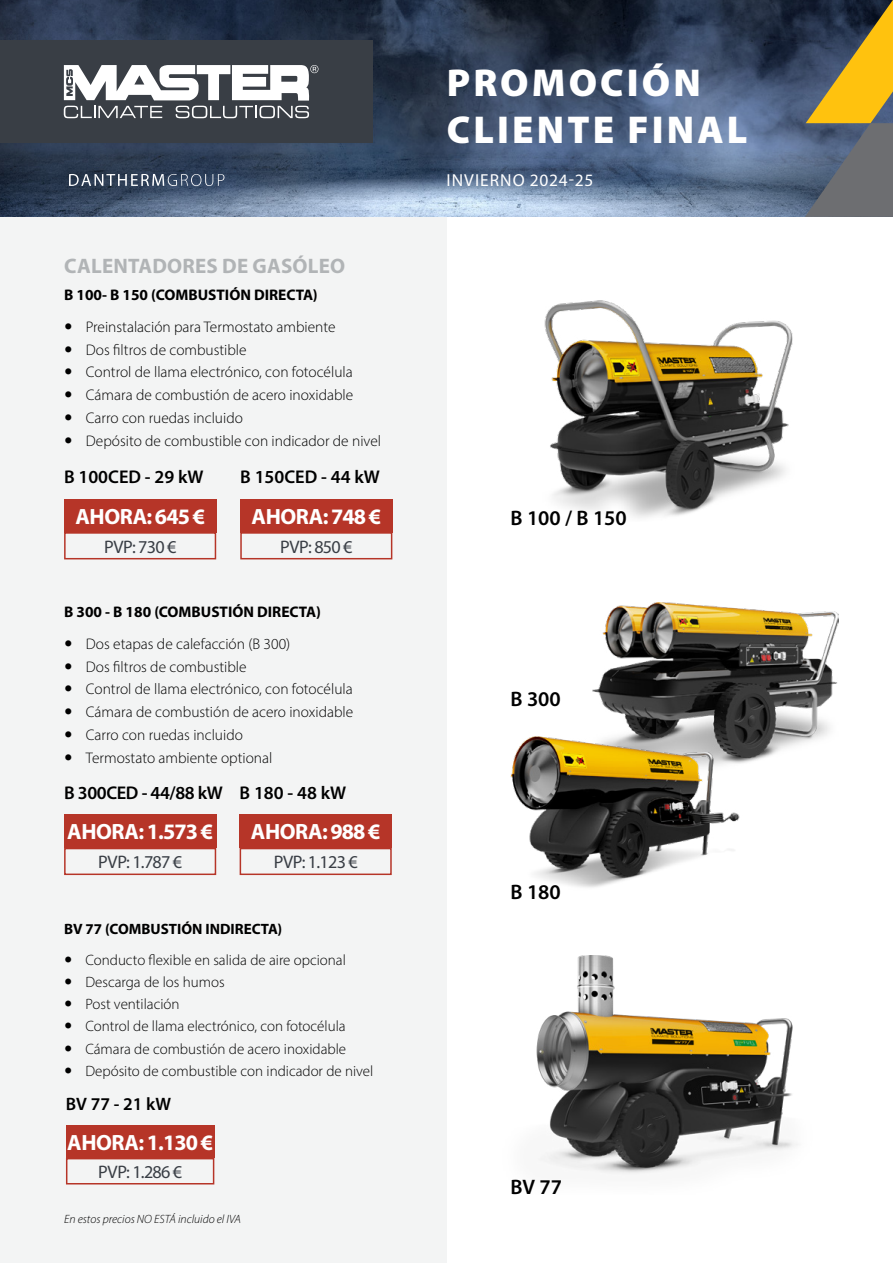
<style>
.page{position:relative;width:893px;height:1263px;background:#fff}
.page>*{position:absolute;margin:0;border:0;box-sizing:border-box;transform-origin:0 0}
.t1{font:900 39px/46.8px "Myriad Pro";letter-spacing:.08em;color:#fff}
.t2{font:700 22.2px "Myriad Pro";letter-spacing:-.02em;color:#fff}
.t3{font:700 21px "Myriad Pro";letter-spacing:.01em;color:#b1b4b6}
.t4{font:600 21px "Myriad Pro";color:#000}
.t5{font:600 18.45px "Myriad Pro";color:#000}
.t6{font:600 18.45px "Myriad Pro";letter-spacing:-.02em;color:#000}
.t7{font:18.15px "Myriad Pro";letter-spacing:-.03em;color:#393e45}
.t8{font:600 18px "Myriad Pro";color:#000}
.t9{font:17.4px "Myriad Pro";letter-spacing:.06em;color:#fff}
.t10{font:300 15.3px/22.8px "Myriad Pro";color:#000}
.t11{font:700 15.3px "Myriad Pro";color:#000}
.t12{font:300 15px/22.2px "Myriad Pro";color:#000}
.t13{font:700 15px "Myriad Pro";color:#000}
.t14{font:italic 300 12px "Myriad Pro";color:#000}
</style>
<div class="page">
<div style="left:0;top:217px;width:446px;height:1046px;background:#f3f4f4"></div>
<img style="left:0;top:0;width:805px;height:217px">
<div style="left:0;top:41px;width:373px;height:102px;background:#393e45"></div>
<svg style="left:805px;top:0;width:88px;height:217px;background:#797151"></svg>
<svg style="left:69px;top:174px;width:155px;height:12px;background:#626f82"></svg>
<div style="left:64px;top:532px;width:152px;height:27px;border:2px solid #b63528"></div>
<div style="left:64px;top:499px;width:152px;height:33px;background:#b63528"></div>
<div style="left:240px;top:532px;width:152px;height:27px;border:2px solid #b63528"></div>
<div style="left:240px;top:499px;width:152px;height:33px;background:#b63528"></div>
<div style="left:64px;top:848px;width:152px;height:27px;border:2px solid #b63528"></div>
<div style="left:64px;top:814px;width:152px;height:34px;background:#b63528"></div>
<div style="left:240px;top:848px;width:152px;height:27px;border:2px solid #b63528"></div>
<div style="left:240px;top:814px;width:152px;height:34px;background:#b63528"></div>
<div style="left:66px;top:1158px;width:148px;height:26px;border:2px solid #b63528"></div>
<div style="left:66px;top:1125px;width:148px;height:33px;background:#b63528"></div>
<img style="left:536px;top:955px;width:262px;height:219px">
<img style="left:593px;top:602px;width:245px;height:113px">
<img style="left:510px;top:715px;width:320px;height:173px">
<img style="left:544px;top:300px;width:249px;height:218px">
<svg style="left:64px;top:65px;width:254px;height:53px"></svg>
<h3 class="t3" style="left:64px;top:252px;width:282px">CALENTADORES DE GASÓLEO</h3>
<p class="t11" style="left:64px;top:285px;width:255px">B 100- B 150 (COMBUSTIÓN DIRECTA)</p>
<p class="t10" style="left:86px;top:315px;width:297px">Preinstalación para Termostato ambiente<br>Dos filtros de combustible<br>Control de llama electrónico, con fotocélula Cámara de combustión de acero inoxidable Carro con ruedas incluido<br>Depósito de combustible con indicador de nivel</p>
<p class="t5" style="left:64px;top:465px;width:141px">B 100CED - 29 kW</p>
<p class="t5" style="left:240px;top:465px;width:141px">B 150CED - 44 kW</p>
<h2 class="t2" style="left:75px;top:502px;width:131px">AHORA: 645 €</h2>
<p class="t7" style="left:104px;top:535px;width:74px">PVP: 730 €</p>
<h2 class="t2" style="left:252px;top:502px;width:131px">AHORA: 748 €</h2>
<p class="t7" style="left:280px;top:535px;width:74px">PVP: 850 €</p>
<p class="t11" style="left:64px;top:602px;width:258px">B 300 - B 180 (COMBUSTIÓN DIRECTA)</p>
<p class="t10" style="left:86px;top:632px;width:269px">Dos etapas de calefacción (B 300)<br>Dos filtros de combustible<br>Control de llama electrónico, con fotocélula Cámara de combustión de acero inoxidable Carro con ruedas incluido<br>Termostato ambiente optional</p>
<p class="t6" style="left:64px;top:781px;width:160px">B 300CED - 44/88 kW</p>
<p class="t5" style="left:240px;top:781px;width:108px">B 180 - 48 kW</p>
<h2 class="t2" style="left:67px;top:817px;width:147px">AHORA: 1.573 €</h2>
<p class="t7" style="left:98px;top:851px;width:85px">PVP: 1.787 €</p>
<h2 class="t2" style="left:251px;top:817px;width:131px">AHORA: 988 €</h2>
<p class="t7" style="left:274px;top:851px;width:85px">PVP: 1.123 €</p>
<p class="t13" style="left:64px;top:919px;width:220px">BV 77 (COMBUSTIÓN INDIRECTA)</p>
<p class="t12" style="left:85px;top:948px;width:290px">Conducto flexible en salida de aire opcional Descarga de los humos<br>Post ventilación<br>Control de llama electrónico, con fotocélula Cámara de combustión de acero inoxidable Depósito de combustible con indicador de nivel</p>
<p class="t8" style="left:66px;top:1092px;width:107px">BV 77 - 21 kW</p>
<h2 class="t2" style="left:67px;top:1128px;width:147px">AHORA: 1.130 €</h2>
<p class="t7" style="left:98px;top:1161px;width:85px">PVP: 1.286 €</p>
<p class="t14" style="left:64px;top:1212px;width:178px">En estos precios NO ESTÁ incluido el IVA</p>
<h1 class="t1" style="left:447px;top:58px;width:302px">PROMOCIÓN<br>CLIENTE FINAL</h1>
<p class="t9" style="left:447px;top:169px;width:148px">INVIERNO 2024-25</p>
<h3 class="t4" style="left:511px;top:504px;width:118px">B 100 / B 150</h3>
<h3 class="t4" style="left:511px;top:686px;width:52px">B 300</h3>
<h3 class="t4" style="left:511px;top:879px;width:52px">B 180</h3>
<h3 class="t4" style="left:511px;top:1174px;width:53px">BV 77</h3>
</div>
